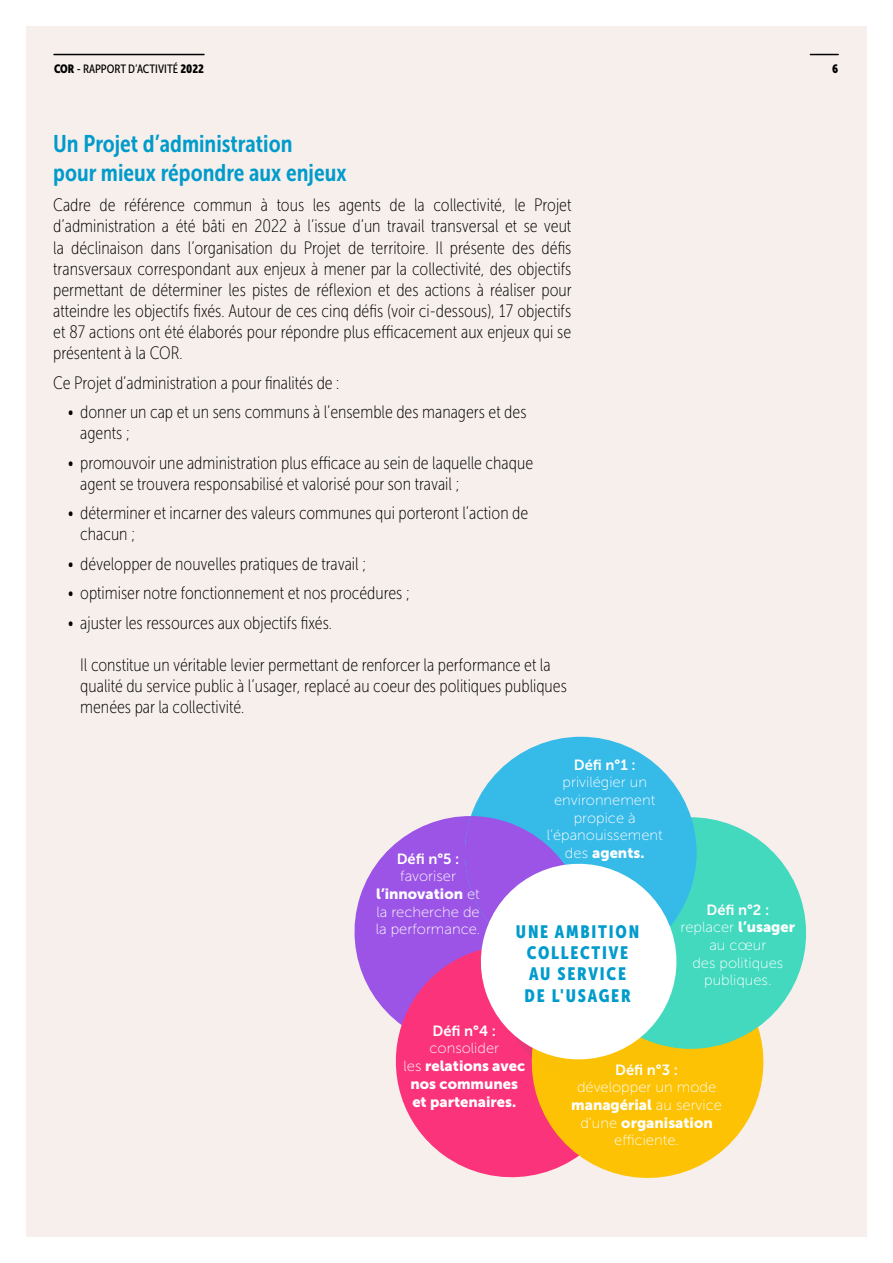
<style>
.page{position:relative;width:893px;height:1263px;background:#fff}
.page>*{position:absolute;margin:0;border:0;box-sizing:border-box;transform-origin:0 0}
.t1{font:24px/28.8px "Museo Sans Cond 700";color:#009bcb}
.t2{font:18px/21.1px "Museo Sans Cond 100";color:#000}
.t3{font:17.85px/21.5px "Museo Sans Cond 900";letter-spacing:.1em;color:#009bcc;text-align:center}
.t4{font:14.7px/17.7px "Museo Sans 100";color:#fff;text-align:center}
.t5{font:14.7px/17.7px "Museo Sans 900";color:#fff;text-align:center}
.t6{font:14.7px "Museo Sans 700";color:#fff}
.t7{font:12px "Museo Sans Cond 500";color:#000}
.t8{font:12px "Museo Sans Cond 900";color:#000}
.s1{font-family:"Museo Sans Cond 900"}
.s2{font-family:"Museo Sans 100"}
.s3{font-family:"Museo Sans 900"}
</style>
<div class="page">
<div style="left:26px;top:26px;width:841px;height:1211px;background:#f7efec"></div>
<hr style="left:54px;top:54px;width:150px;height:1px;background:#000">
<svg style="left:810px;top:54px;width:28px;height:1px"></svg>
<svg style="left:354px;top:803px;width:122px;height:208px;fill:#9c54e6"></svg>
<svg style="left:386px;top:930px;width:130px;height:248px;fill:#fa337a"></svg>
<svg style="left:516px;top:1063px;width:248px;height:115px;background:#fab537"></svg>
<svg style="left:688px;top:811px;width:119px;height:252px;fill:#42d9bf"></svg>
<div style="left:465px;top:737px;width:232px;height:231px;background:#36bae8;border-radius:50%"></div>
<svg style="left:465px;top:816px;width:213px;height:268px"></svg>
<svg style="left:469px;top:852px;width:219px;height:219px;background:#dad3dc"></svg>
<p class="t7" style="left:54px;top:62px;width:152px"><span class="s1">COR</span> - RAPPORT D’ACTIVITÉ <span class="s1">2022</span></p>
<p class="t8" style="left:832px;top:62px;width:8px">6</p>
<h1 class="t1" style="left:53px;top:129px;width:295px">Un Projet d’administration<br>pour mieux répondre aux enjeux</h1>
<p class="t2" style="left:53px;top:194px;width:520px;text-align:justify">Cadre de référence commun à tous les agents de la collectivité, le Projet d’administration a été bâti en 2022 à l’issue d’un travail transversal et se veut la déclinaison dans l’organisation du Projet de territoire. Il présente des défis transversaux correspondant aux enjeux à mener par la collectivité, des objectifs permettant de déterminer les pistes de réflexion et des actions à réaliser pour atteindre les objectifs fixés. Autour de ces cinq défis (voir ci-dessous), 17 objectifs et 87 actions ont été élaborés pour répondre plus efficacement aux enjeux qui se présentent à la COR.</p>
<p class="t2" style="left:53px;top:372px;width:288px">Ce Projet d’administration a pour finalités de :</p>
<p class="t2" style="left:80px;top:402px;width:448px;text-indent:-13px">• donner un cap et un sens communs à l’ensemble des managers et des agents ;</p>
<p class="t2" style="left:80px;top:452px;width:454px;text-indent:-13px">• promouvoir une administration plus efficace au sein de laquelle chaque agent se trouvera responsabilisé et valorisé pour son travail ;</p>
<p class="t2" style="left:80px;top:503px;width:450px;text-indent:-13px">• déterminer et incarner des valeurs communes qui porteront l’action de chacun ;</p>
<p class="t2" style="left:67px;top:553px;width:300px">• développer de nouvelles pratiques de travail ;</p>
<p class="t2" style="left:67px;top:583px;width:344px">• optimiser notre fonctionnement et nos procédures ;</p>
<p class="t2" style="left:67px;top:612px;width:266px">• ajuster les ressources aux objectifs fixés.</p>
<p class="t2" style="left:80px;top:654px;width:488px">Il constitue un véritable levier permettant de renforcer la performance et la qualité du service public à l’usager, replacé au coeur des politiques publiques menées par la collectivité.</p>
<p class="t6" style="left:397px;top:850px;width:64px">Défi n°5 :</p>
<p class="t4" style="left:400px;top:868px;width:57px">favoriser</p>
<p class="t5" style="left:376px;top:885px;width:105px">l’innovation <span class="s2">et</span></p>
<p class="t4" style="left:376px;top:903px;width:106px;text-align:left">la recherche de la performance.</p>
<p class="t6" style="left:574px;top:756px;width:63px">Défi n°1 :</p>
<p class="t4" style="left:547px;top:773px;width:117px">privilégier un environnement propice à l’épanouissement</p>
<p class="t5" style="left:565px;top:844px;width:81px"><span class="s2">des</span> agents.</p>
<p class="t3" style="left:516px;top:920px;width:125px">UNE AMBITION<br>COLLECTIVE<br>AU SERVICE<br>DE L'USAGER</p>
<p class="t6" style="left:706px;top:901px;width:64px">Défi n°2 :</p>
<p class="t4" style="left:681px;top:919px;width:116px">replacer <span class="s3">l’usager </span>au cœur<br>des politiques publiques.</p>
<p class="t6" style="left:433px;top:1022px;width:65px">Défi n°4 :</p>
<p class="t4" style="left:429px;top:1040px;width:71px">consolider</p>
<p class="t5" style="left:403px;top:1057px;width:123px"><span class="s2">les</span> relations avec nos communes et partenaires.</p>
<p class="t6" style="left:615px;top:1061px;width:64px">Défi n°3 :</p>
<p class="t4" style="left:577px;top:1079px;width:141px">développer un mode</p>
<p class="t5" style="left:571px;top:1096px;width:152px">managérial <span class="s2">au service d’une</span> organisation</p>
<p class="t4" style="left:614px;top:1132px;width:66px">efficiente.</p>
</div>
